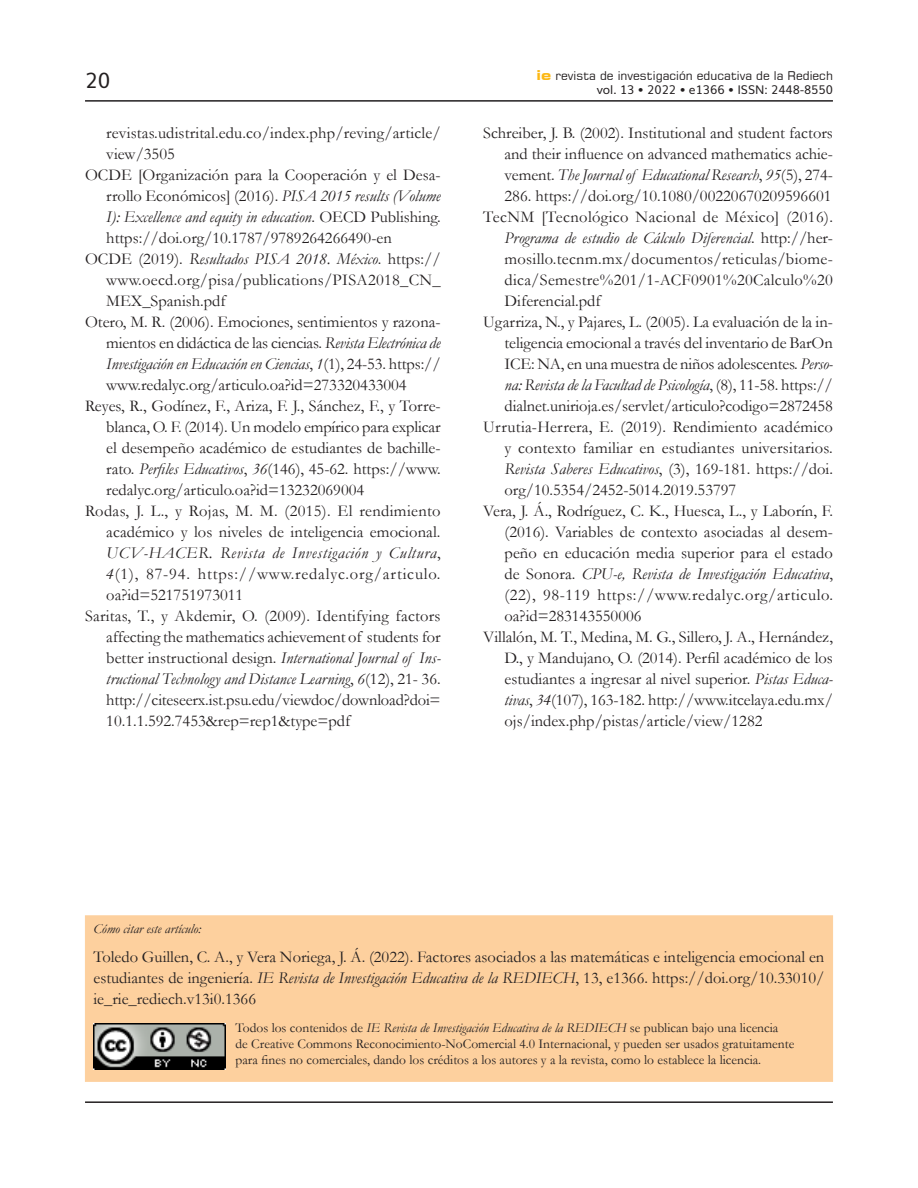
<style>
.page{position:relative;width:918px;height:1188px;background:#fff}
.page>*{position:absolute;margin:0;border:0;box-sizing:border-box;transform-origin:0 0}
.t1{font:21px "Muli";color:#231f20}
.Biblos{font:16.5px/21px "Garamond";color:#231f20;text-align:justify}
.Fechas-DOI{font:13.5px "Garamond";color:#231f20}
.Fechas-DOI-2{font:italic 13.5px "Garamond";color:#231f20}
.t2{font:12px "Square 721 BT";color:#231f20}
.t3{font:12px "Muli";color:#231f20}
.s1{font-style:italic}
.s2{font-weight:700;font-stretch:expanded;font-size:13.5px;color:#fcb814}
</style>
<div class="page">
<hr style="left:85px;top:100px;width:748px;height:2px;background:#231f20">
<hr style="left:85px;top:1101px;width:748px;height:2px;background:#231f20">
<div style="left:85px;top:915px;width:748px;height:167px;background:#fdd09e;border:1px solid #fdd09e"></div>
<img style="left:94px;top:1023px;width:132px;height:47px">
<p class="t1" style="left:85px;top:64px;width:27px">20</p>
<p class="Biblos" style="left:106px;top:122px;width:336px">revistas.udistrital.edu.co/index.php/reving/article/ view/3505</p>
<p class="Biblos" style="left:106px;top:164px;width:336px;text-indent:-21px">OCDE [Organización para la Cooperación y el Desa&shy;rrollo Económicos] (2016). <span class="s1">PISA 2015 results (Volume I): Excellence and equity in education</span>. OECD Publishing. https://doi.org/10.1787/9789264266490-en</p>
<p class="Biblos" style="left:106px;top:248px;width:336px;text-indent:-21px">OCDE (2019). <span class="s1">Resultados PISA 2018. México</span>. https:// www.oecd.org/pisa/publications/PISA2018_CN_ MEX_Spanish.pdf</p>
<p class="Biblos" style="left:106px;top:311px;width:336px;text-indent:-21px">Otero, M. R. (2006). Emociones, sentimientos y razona&shy;mientos en didáctica de las ciencias. <span class="s1">Revista Electrónica de Investigación en Educación en Ciencias</span>, <span class="s1">1</span>(1), 24-53. https:// www.redalyc.org/articulo.oa?id=273320433004</p>
<p class="Biblos" style="left:106px;top:395px;width:336px;text-indent:-21px">Reyes, R., Godínez, F., Ariza, F. J., Sánchez, F., y Torre&shy;blanca, O. F. (2014). Un modelo empírico para explicar el desempeño académico de estudiantes de bachille&shy;rato. <span class="s1">Perfiles Educativos</span>, <span class="s1">36</span>(146), 45-62. https://www. redalyc.org/articulo.oa?id=13232069004</p>
<p class="Biblos" style="left:106px;top:500px;width:336px;text-indent:-21px">Rodas, J. L., y Rojas, M. M. (2015). El rendimiento académico y los niveles de inteligencia emocional.<br><span class="s1">UCV-HACER. Revista de Investigación y Cultura</span>, <span class="s1">4</span>(1), 87-94. https://www.redalyc.org/articulo. oa?id=521751973011</p>
<p class="Biblos" style="left:106px;top:605px;width:336px;text-indent:-21px">Saritas, T., y Akdemir, O. (2009). Identifying factors affecting the mathematics achievement of students for better instructional design. <span class="s1">International Journal of Ins&shy;tructional Technology and Distance Learning</span>, <span class="s1">6</span>(12), 21- 36. http://citeseerx.ist.psu.edu/viewdoc/download?doi= 10.1.1.592.7453&amp;rep=rep1&amp;type=pdf</p>
<p class="t2" style="left:537px;top:68px;width:298px"><span class="s2">ie</span> revista de investigación educativa de la Rediech</p>
<p class="t3" style="left:597px;top:80px;width:238px">vol. 13 • 2022 • e1366 • ISSN: 2448-8550</p>
<p class="Biblos" style="left:505px;top:122px;width:330px;text-indent:-21px">Schreiber, J. B. (2002). Institutional and student factors and their influence on advanced mathematics achie&shy;vement. <span class="s1">The Journal of Educational Research</span>, <span class="s1">95</span>(5), 274- 286. https://doi.org/10.1080/00220670209596601</p>
<p class="Biblos" style="left:505px;top:206px;width:330px;text-indent:-21px">TecNM [Tecnológico Nacional de México] (2016).<br><span class="s1">Programa de estudio de Cálculo Diferencial</span>. http://her&shy;mosillo.tecnm.mx/documentos/reticulas/biome&shy;dica/Semestre%201/1-ACF0901%20Calculo%20<br>Diferencial.pdf</p>
<p class="Biblos" style="left:505px;top:311px;width:330px;text-indent:-21px">Ugarriza, N., y Pajares, L. (2005). La evaluación de la in&shy;teligencia emocional a través del inventario de BarOn ICE: NA, en una muestra de niños adolescentes. <span class="s1">Perso&shy;na: Revista de la Facultad de Psicología</span>, (8), 11-58. https:// dialnet.unirioja.es/servlet/articulo?codigo=2872458</p>
<p class="Biblos" style="left:505px;top:416px;width:330px;text-indent:-21px">Urrutia-Herrera, E. (2019). Rendimiento académico y contexto familiar en estudiantes universitarios.<br><span class="s1">Revista Saberes Educativos</span>, (3), 169-181. https://doi. org/10.5354/2452-5014.2019.53797</p>
<p class="Biblos" style="left:505px;top:500px;width:330px;text-indent:-21px">Vera, J. Á., Rodríguez, C. K., Huesca, L., y Laborín, F. (2016). Variables de contexto asociadas al desem&shy;peño en educación media superior para el estado de Sonora. <span class="s1">CPU-e, Revista de Investigación Educativa</span>, (22), 98-119 https://www.redalyc.org/articulo. oa?id=283143550006</p>
<p class="Biblos" style="left:505px;top:626px;width:330px;text-indent:-21px">Villalón, M. T., Medina, M. G., Sillero, J. A., Hernández, D., y Mandujano, O. (2014). Perfil académico de los estudiantes a ingresar al nivel superior. <span class="s1">Pistas Educa&shy;tivas</span>, <span class="s1">34</span>(107), 163-182. http://www.itcelaya.edu.mx/ ojs/index.php/pistas/article/view/1282</p>
<p class="Fechas-DOI-2" style="left:94px;top:919px;width:109px">Cómo citar este artículo:</p>
<p class="Biblos" style="left:94px;top:946px;width:732px">Toledo Guillen, C. A., y Vera Noriega, J. Á. (2022). Factores asociados a las matemáticas e inteligencia emocional en estudiantes de ingeniería. <span class="s1">IE Revista de Investigación Educativa de la REDIECH</span>, 13, e1366. https://doi.org/10.33010/ ie_rie_rediech.v13i0.1366</p>
<p class="Fechas-DOI" style="left:236px;top:1019px;width:544px">Todos los contenidos de <span class="s1">IE Revista de Investigación Educativa de la REDIECH</span> se publican bajo una licencia</p>
<p class="Fechas-DOI" style="left:236px;top:1035px;width:560px">de Creative Commons Reconocimiento-NoComercial 4.0 Internacional, y pueden ser usados gratuitamente</p>
<p class="Fechas-DOI" style="left:236px;top:1051px;width:527px">para fines no comerciales, dando los créditos a los autores y a la revista, como lo establece la licencia.</p>
</div>
